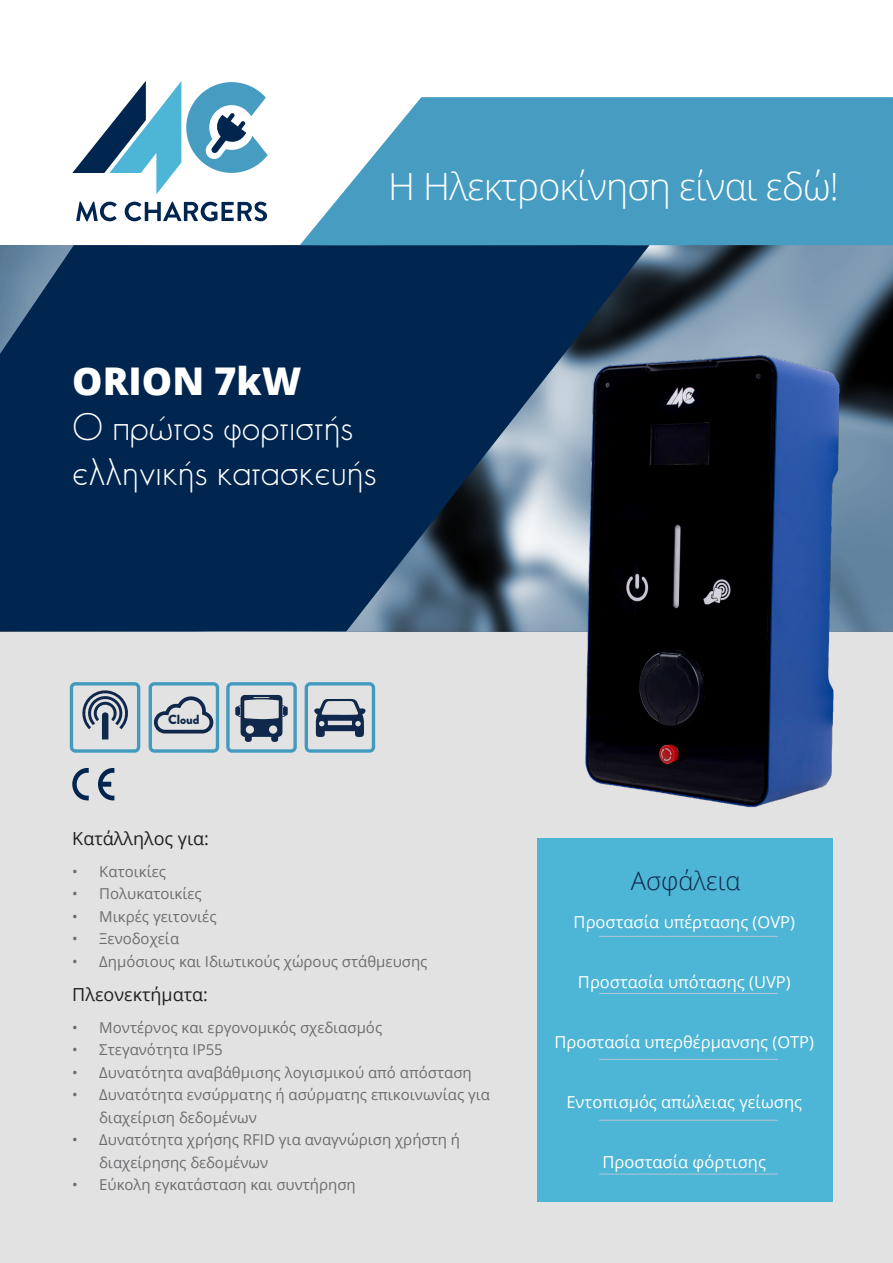
<style>
.page{position:relative;width:893px;height:1263px;background:#fff}
.page>*{position:absolute;margin:0;border:0;box-sizing:border-box;transform-origin:0 0}
.t1{font:800 38.25px "Open Sans";color:#fff}
.t2{font:300 37.5px "Aka Acid Geosans";color:#fff}
.t3{font:300 37.5px "Open Sans";letter-spacing:-.02em;color:#fff}
.t4{font:300 25.5px "Open Sans";color:#0f284b}
.t5{font:18px "Open Sans";color:#231f20}
.t6{font:16.5px "Open Sans";color:#fff}
.t7{font:15px/22.5px "Open Sans";color:#6c6d70}
.t8{font:900 13.2px "Brandon Grotesque";color:#0f284b}
</style>
<div class="page">
<img style="left:649px;top:245px;width:244px;height:386px">
<svg style="left:0;top:245px;width:649px;height:386px;background:#0c3055"></svg>
<svg style="left:76px;top:202px;width:41px;height:19px"></svg>
<svg style="left:125px;top:202px;width:142px;height:19px"></svg>
<svg style="left:72px;top:81px;width:196px;height:113px"></svg>
<svg style="left:300px;top:97px;width:593px;height:148px;background:#5aa6c8"></svg>
<div style="left:0;top:631px;width:893px;height:632px;background:#e2e2e2"></div>
<svg style="left:149px;top:682px;width:70px;height:71px"></svg>
<svg style="left:70px;top:682px;width:70px;height:71px"></svg>
<svg style="left:226px;top:682px;width:71px;height:71px"></svg>
<svg style="left:305px;top:682px;width:70px;height:71px"></svg>
<svg style="left:72px;top:768px;width:17px;height:32px"></svg>
<svg style="left:98px;top:768px;width:16px;height:32px"></svg>
<div style="left:537px;top:838px;width:296px;height:364px;background:#4db5d6"></div>
<hr style="left:599px;top:936px;width:179px;height:1px;background:#b5c7d9">
<hr style="left:599px;top:993px;width:179px;height:1px;background:#b5c7d9">
<hr style="left:599px;top:1059px;width:179px;height:1px;background:#b5c7d9">
<hr style="left:599px;top:1120px;width:179px;height:1px;background:#b5c7d9">
<hr style="left:599px;top:1174px;width:179px;height:1px;background:#b5c7d9">
<img style="left:539px;top:290px;width:345px;height:518px">
<p class="t3" style="left:388px;top:161px;width:452px">Η Ηλεκτροκίνηση είναι εδώ!</p>
<p class="t1" style="left:72px;top:352px;width:231px">ORION 7kW</p>
<p class="t2" style="left:72px;top:406px;width:282px">Ο πρώτος φορτιστής</p>
<p class="t2" style="left:72px;top:451px;width:305px">ελληνικής κατασκευής</p>
<p class="t8" style="left:168px;top:710px;width:33px">Cloud</p>
<p class="t5" style="left:72px;top:826px;width:138px">Κατάλληλος για:</p>
<p class="t7" style="left:72px;top:860px;width:95px">• Κατοικίες</p>
<p class="t7" style="left:72px;top:882px;width:131px">• Πολυκατοικίες</p>
<p class="t7" style="left:72px;top:905px;width:146px">• Μικρές γειτονιές</p>
<p class="t7" style="left:72px;top:927px;width:108px">• Ξενοδοχεία</p>
<p class="t7" style="left:72px;top:950px;width:357px">• Δημόσιους και Ιδιωτικούς χώρους στάθμευσης</p>
<p class="t5" style="left:72px;top:982px;width:137px">Πλεονεκτήματα:</p>
<p class="t7" style="left:72px;top:1016px;width:311px">• Μοντέρνος και εργονομικός σχεδιασμός</p>
<p class="t7" style="left:72px;top:1038px;width:152px">• Στεγανότητα IP55</p>
<p class="t7" style="left:72px;top:1061px;width:401px">• Δυνατότητα αναβάθμισης λογισμικού από απόσταση</p>
<p class="t7" style="left:99px;top:1083px;width:392px;text-indent:-27px">• Δυνατότητα ενσύρματης ή ασύρματης επικοινωνίας για διαχείριση δεδομένων</p>
<p class="t7" style="left:99px;top:1128px;width:362px;text-indent:-27px">• Δυνατότητα χρήσης RFID για αναγνώριση χρήστη ή διαχείρησης δεδομένων</p>
<p class="t7" style="left:72px;top:1173px;width:285px">• Εύκολη εγκατάσταση και συντήρηση</p>
<p class="t4" style="left:631px;top:863px;width:111px">Ασφάλεια</p>
<p class="t6" style="left:574px;top:911px;width:223px">Προστασία υπέρτασης (OVP)</p>
<p class="t6" style="left:578px;top:971px;width:214px">Προστασία υπότασης (UVP)</p>
<p class="t6" style="left:554px;top:1031px;width:261px">Προστασία υπερθέρμανσης (ΟΤΡ)</p>
<p class="t6" style="left:566px;top:1091px;width:237px">Εντοπισμός απώλειας γείωσης</p>
<p class="t6" style="left:603px;top:1151px;width:165px">Προστασία φόρτισης</p>
</div>
